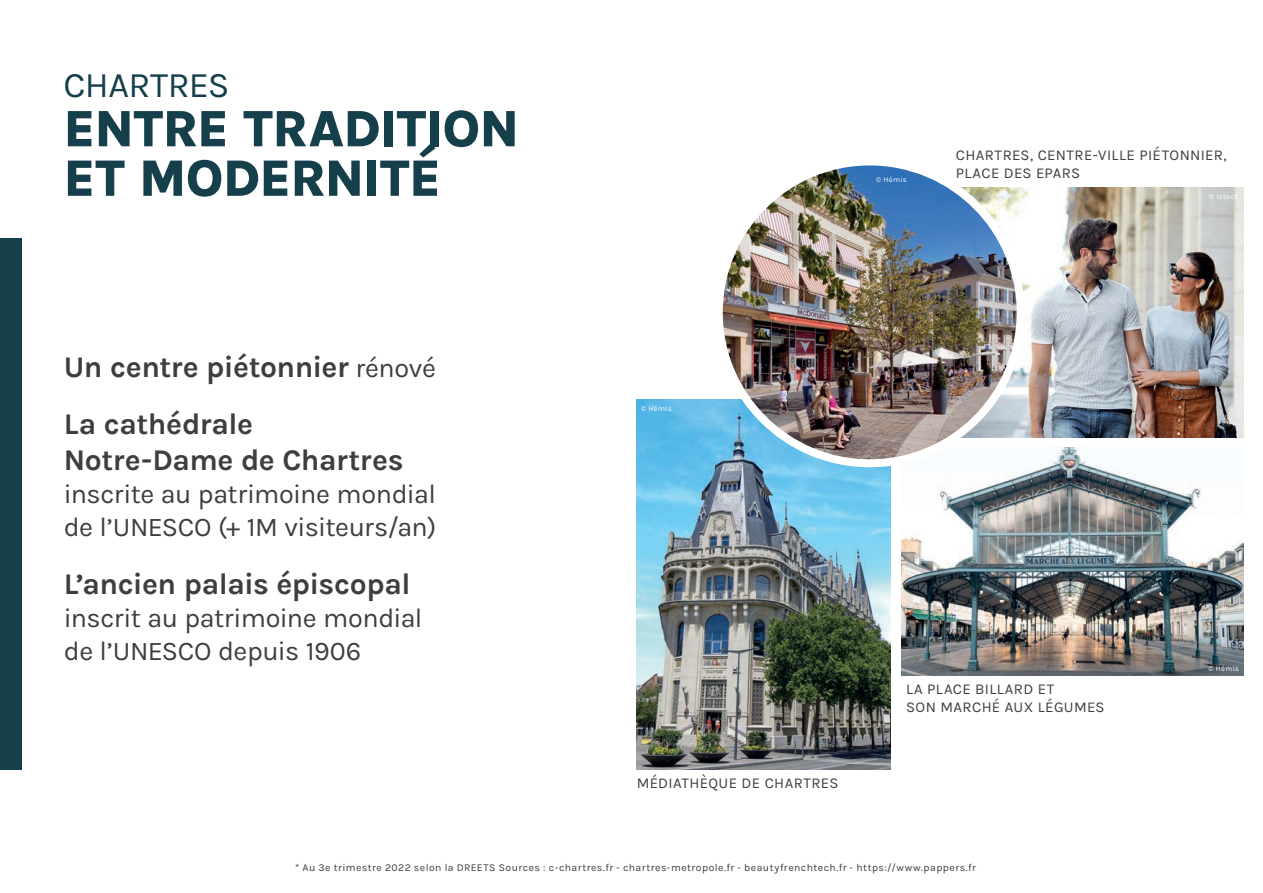
<style>
.page{position:relative;width:1263px;height:893px;background:#fff}
.page>*{position:absolute;margin:0;border:0;box-sizing:border-box;transform-origin:0 0}
.t1{font:800 52.5px "Karla";letter-spacing:-.015em;color:#163f4c}
.t2{font:36px "Karla";letter-spacing:-.015em;color:#163f4c}
.t3{font:700 30px/36px "Karla";letter-spacing:-.015em;color:#3e3e3f}
.t4{font:27px/33px "Karla";letter-spacing:-.02em;color:#3e3e3f}
.t5{font:15px/18px "Karla";letter-spacing:.02em;color:#3e3e3f}
.t6{font:10.5px "Karla";letter-spacing:.04em;color:#3e3e3f}
.t7{font:7.5px "Karla";letter-spacing:.045em;color:#fff}
.s1{font-weight:400;font-size:27px}
</style>
<div class="page">
<div style="left:0;top:238px;width:21px;height:532px;background:#163f4c"></div>
<img style="left:637px;top:400px;width:254px;height:370px">
<img style="left:901px;top:448px;width:342px;height:228px">
<img style="left:962px;top:188px;width:281px;height:249px">
<img style="left:719px;top:161px;width:302px;height:302px;border-radius:151px">
<div style="left:715px;top:158px;width:309px;height:309px;border:8px solid #fff;border-radius:50%"></div>
<p class="t2" style="left:64px;top:62px;width:167px">CHARTRES</p>
<p class="t1" style="left:64px;top:95px;width:457px">ENTRE TRADITION</p>
<p class="t1" style="left:64px;top:145px;width:379px">ET MODERNITÉ</p>
<p class="t3" style="left:64px;top:348px;width:374px">Un centre piétonnier <span class="s1">rénové</span></p>
<p class="t3" style="left:64px;top:405px;width:341px">La cathédrale<br>Notre-Dame de Chartres</p>
<p class="t4" style="left:64px;top:477px;width:374px">inscrite au patrimoine mondial de l’UNESCO (+ 1M visiteurs/an)</p>
<p class="t3" style="left:64px;top:565px;width:348px">L’ancien palais épiscopal</p>
<p class="t4" style="left:64px;top:600px;width:360px">inscrit au patrimoine mondial de l’UNESCO depuis 1906</p>
<p class="t7" style="left:641px;top:404px;width:32px">© Hémis</p>
<p class="t7" style="left:876px;top:175px;width:32px">© Hémis</p>
<p class="t5" style="left:956px;top:145px;width:272px">CHARTRES, CENTRE-VILLE PIÉTONNIER,<br>PLACE DES EPARS</p>
<p class="t7" style="left:1209px;top:191px;width:32px">© Istock</p>
<p class="t5" style="left:637px;top:773px;width:203px">MÉDIATHÈQUE DE CHARTRES</p>
<p class="t5" style="left:906px;top:679px;width:200px">LA PLACE BILLARD ET<br>SON MARCHÉ AUX LÉGUMES</p>
<p class="t7" style="left:1208px;top:664px;width:32px">© Hémis</p>
<p class="t6" style="left:295px;top:861px;width:682px">* Au 3e trimestre 2022 selon la DREETS Sources : c-chartres.fr - chartres-metropole.fr - beautyfrenchtech.fr - https://www.pappers.fr</p>
</div>
